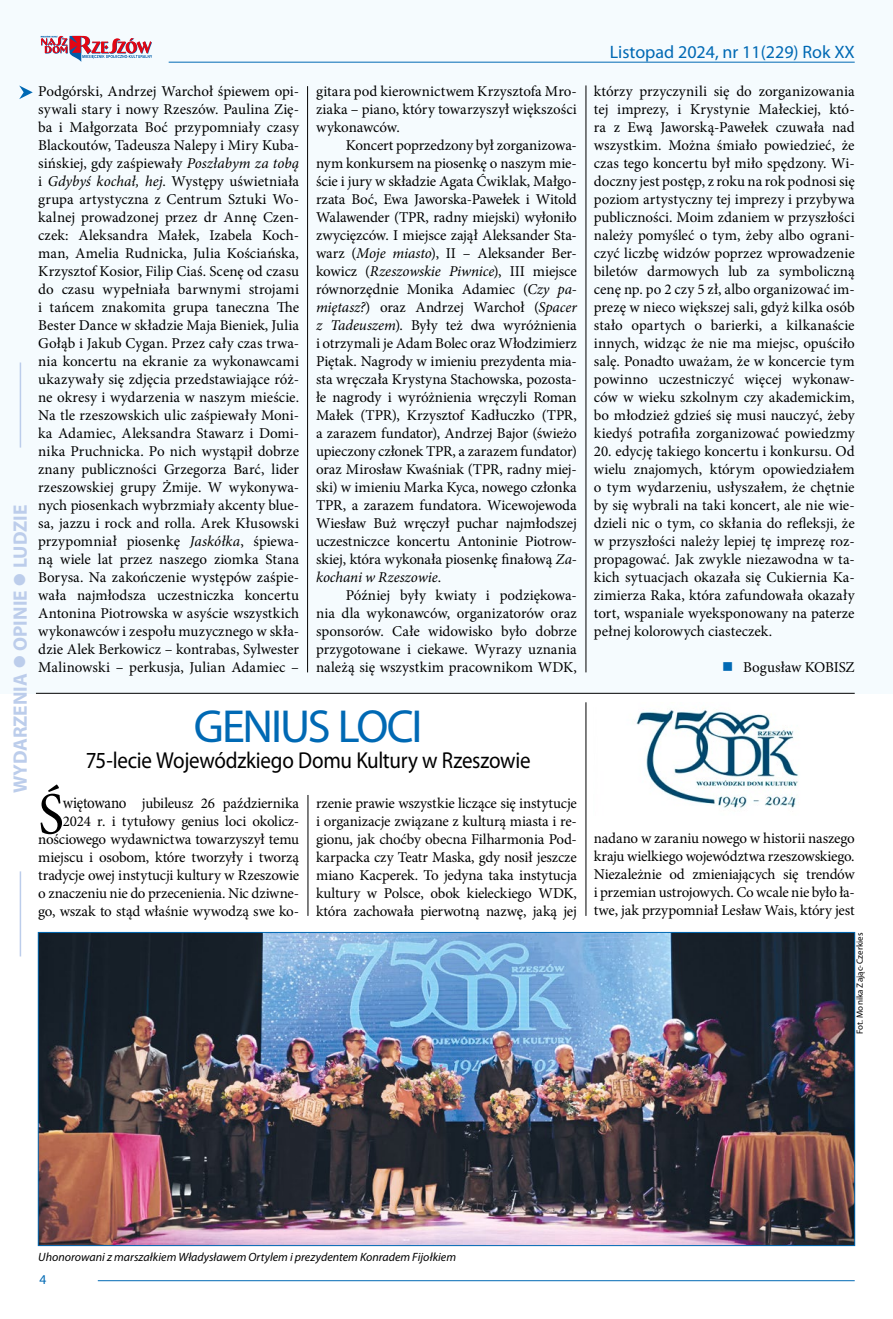
<style>
.page{position:relative;width:893px;height:1319px;background:#fff}
.page>*{position:absolute;margin:0;border:0;box-sizing:border-box;transform-origin:0 0}
.t1{font:59.7px "Minion Pro";color:#000;scale:.91 1}
.t2{font:46.5px "Myriad Pro";letter-spacing:-.05em;color:#0069b4}
.t3{font:23.1px "Myriad Pro";letter-spacing:-.015em;color:#000;scale:.91 1}
.t4{font:700 19.5px "Myriad Pro";color:#bccdeb}
.t5{font:18px "Myriad Pro";color:#0069b4}
.t6{font:15px/18px "Minion Pro";letter-spacing:-.005em;color:#000;text-align:justify}
.t7{font:13.5px "Myriad Pro";color:#0069b4}
.t8{font:italic 12px "Myriad Pro";color:#000}
.t9{font:9px "Myriad Pro";letter-spacing:.01em;color:#000}
.s1{font-style:italic}
.s2{font-size:16.5px}
.s3{color:#0069b4}
</style>
<div class="page">
<div style="left:0;top:0;width:893px;height:693px;background:#f5fbfe"></div>
<hr style="left:307px;top:86px;width:1px;height:586px;background:#000">
<hr style="left:586px;top:85px;width:1px;height:587px;background:#000">
<hr style="left:586px;top:702px;width:1px;height:213px;background:#000">
<hr style="left:308px;top:794px;width:1px;height:121px;background:#000">
<hr style="left:169px;top:62px;width:686px;height:1px;background:#0069b4">
<hr style="left:98px;top:1279px;width:757px;height:1px;background:#0069b4">
<svg style="left:41px;top:36px;width:111px;height:26px"></svg>
<hr style="left:20px;top:362px;width:1px;height:85px;background:#bccdeb">
<hr style="left:20px;top:871px;width:1px;height:85px;background:#bccdeb">
<svg style="left:19px;top:85px;width:14px;height:14px"></svg>
<hr style="left:36px;top:693px;width:819px;height:1px;background:#000">
<img style="left:636px;top:710px;width:162px;height:98px">
<img style="left:40px;top:934px;width:813px;height:309px">
<h3 class="t4" style="left:7px;top:793px;width:290px;rotate:-90deg">WYDARZENIA ● OPINIE ● LUDZIE</h3>
<p class="t6" style="left:38px;top:82px;width:262px">Podgórski, Andrzej Warchoł śpiewem opi&shy;sywali stary i nowy Rzeszów. Paulina Zię&shy;ba i Małgorzata Boć przypomniały czasy Blackoutów, Tadeusza Nalepy i Miry Kuba&shy;sińskiej, gdy zaśpiewały <span class="s1">Poszłabym za tobą </span>i <span class="s1">Gdybyś kochał, hej</span>. Występy uświetniała grupa artystyczna z Centrum Sztuki Wo&shy;kalnej prowadzonej przez dr Annę Czen&shy;czek: Aleksandra Małek, Izabela Koch&shy;man, Amelia Rudnicka, Julia Kościańska, Krzysztof Kosior, Filip Ciaś. Scenę od czasu do czasu wypełniała barwnymi strojami i tańcem znakomita grupa taneczna The Bester Dance w składzie Maja Bieniek, Julia Gołąb i Jakub Cygan. Przez cały czas trwa&shy;nia koncertu na ekranie za wykonawcami ukazywały się zdjęcia przedstawiające róż&shy;ne okresy i wydarzenia w naszym mieście.<br>Na tle rzeszowskich ulic zaśpiewały Moni&shy;ka Adamiec, Aleksandra Stawarz i Domi&shy;nika Pruchnicka. Po nich wystąpił dobrze znany publiczności Grzegorza Barć, lider rzeszowskiej grupy Żmije. W wykonywa&shy;nych piosenkach wybrzmiały akcenty blue&shy;sa, jazzu i rock and rolla. Arek Kłusowski przypomniał piosenkę <span class="s1">Jaskółka</span>, śpiewa&shy;ną wiele lat przez naszego ziomka Stana Borysa. Na zakończenie występów zaśpie&shy;wała najmłodsza uczestniczka koncertu Antonina Piotrowska w asyście wszystkich wykonawców i zespołu muzycznego w skła&shy;dzie Alek Berkowicz – kontrabas, Sylwester Malinowski – perkusja, Julian Adamiec –</p>
<p class="t6" style="left:316px;top:82px;width:262px">gitara pod kierownictwem Krzysztofa Mro&shy;ziaka – piano, który towarzyszył większości wykonawców.</p>
<p class="t6" style="left:316px;top:136px;width:262px;text-indent:30px">Koncert poprzedzony był zorganizowa&shy;nym konkursem na piosenkę o naszym mie&shy;ście i jury w składzie Agata Ćwiklak, Małgo&shy;rzata Boć, Ewa Jaworska-Pawełek i Witold Walawender (TPR, radny miejski) wyłoniło zwycięzców. I miejsce zajął Aleksander Sta&shy;warz (<span class="s1">Moje miasto</span>), II – Aleksander Ber&shy;kowicz (<span class="s1">Rzeszowskie Piwnice</span>), III miejsce równorzędnie Monika Adamiec (<span class="s1">Czy pa&shy;miętasz?</span>) oraz Andrzej Warchoł (<span class="s1">Spacer z Tadeuszem</span>). Były też dwa wyróżnienia i otrzymali je Adam Bolec oraz Włodzimierz Piętak. Nagrody w imieniu prezydenta mia&shy;sta wręczała Krystyna Stachowska, pozosta&shy;łe nagrody i wyróżnienia wręczyli Roman Małek (TPR), Krzysztof Kadłuczko (TPR, a zarazem fundator), Andrzej Bajor (świeżo upieczony członek TPR, a zarazem fundator) oraz Mirosław Kwaśniak (TPR, radny miej&shy;ski) w imieniu Marka Kyca, nowego członka TPR, a zarazem fundatora. Wicewojewoda Wiesław Buż wręczył puchar najmłodszej uczestniczce koncertu Antoninie Piotrow&shy;skiej, która wykonała piosenkę finałową <span class="s1">Za&shy;kochani w Rzeszowie</span>.</p>
<p class="t6" style="left:316px;top:586px;width:262px;text-indent:30px">Później były kwiaty i podziękowa&shy;nia dla wykonawców, organizatorów oraz sponsorów. Całe widowisko było dobrze przygotowane i ciekawe. Wyrazy uznania należą się wszystkim pracownikom WDK,</p>
<h2 class="t2" style="left:194px;top:698px;width:230px">GENIUS LOCI</h2>
<h3 class="t3" style="left:86px;top:745px;width:490px">75-lecie Wojewódzkiego Domu Kultury w Rzeszowie</h3>
<p class="t6" style="left:316px;top:794px;width:262px">rzenie prawie wszystkie liczące się instytucje i organizacje związane z kulturą miasta i re&shy;gionu, jak choćby obecna Filharmonia Pod&shy;karpacka czy Teatr Maska, gdy nosił jeszcze miano Kacperek. To jedyna taka instytucja kultury w Polsce, obok kieleckiego WDK, która zachowała pierwotną nazwę, jaką jej</p>
<h1 class="t1" style="left:38px;top:774px;width:30px">Ś</h1>
<p class="t6" style="left:38px;top:794px;width:262px;text-align:right"><span class="s2">więtowano</span> jubileusz 26 października 2024 r. i tytułowy genius loci okolicz&shy;nościowego wydawnictwa towarzyszył temu miejscu i osobom, które tworzyły i tworzą tradycje owej instytucji kultury w Rzeszowie o znaczeniu nie do przecenienia. Nic dziwne&shy;go, wszak to stąd właśnie wywodzą swe ko-</p>
<p class="t5" style="left:610px;top:41px;width:247px">Listopad 2024, nr 11(229) Rok XX</p>
<p class="t6" style="left:594px;top:82px;width:262px">którzy przyczynili się do zorganizowania tej imprezy, i Krystynie Małeckiej, któ&shy;ra z Ewą Jaworską-Pawełek czuwała nad wszystkim. Można śmiało powiedzieć, że czas tego koncertu był miło spędzony. Wi&shy;doczny jest postęp, z roku na rok podnosi się poziom artystyczny tej imprezy i przybywa publiczności. Moim zdaniem w przyszłości należy pomyśleć o tym, żeby albo ograni&shy;czyć liczbę widzów poprzez wprowadzenie biletów darmowych lub za symboliczną cenę np. po 2 czy 5 zł, albo organizować im&shy;prezę w nieco większej sali, gdyż kilka osób stało opartych o barierki, a kilkanaście innych, widząc że nie ma miejsc, opuściło salę. Ponadto uważam, że w koncercie tym powinno uczestniczyć więcej wykonaw&shy;ców w wieku szkolnym czy akademickim, bo młodzież gdzieś się musi nauczyć, żeby kiedyś potrafiła zorganizować powiedzmy</p>
<p class="t6" style="left:594px;top:442px;width:262px">20. edycję takiego koncertu i konkursu. Od wielu znajomych, którym opowiedziałem o tym wydarzeniu, usłyszałem, że chętnie by się wybrali na taki koncert, ale nie wie&shy;dzieli nic o tym, co skłania do refleksji, że w przyszłości należy lepiej tę imprezę roz&shy;propagować. Jak zwykle niezawodna w ta&shy;kich sytuacjach okazała się Cukiernia Ka&shy;zimierza Raka, która zafundowała okazały tort, wspaniale wyeksponowany na paterze pełnej kolorowych ciasteczek.</p>
<p class="t6" style="left:722px;top:658px;width:134px"><span class="s3">■</span> Bogusław KOBISZ</p>
<p class="t6" style="left:594px;top:829px;width:262px">nadano w zaraniu nowego w historii naszego kraju wielkiego województwa rzeszowskiego.<br>Niezależnie od zmieniających się trendów i przemian ustrojowych. Co wcale nie było ła&shy;twe, jak przypomniał Lesław Wais, który jest</p>
<p class="t9" style="left:854px;top:1034px;width:103px;rotate:-90deg">Fot. Monika Zając-Czerkies</p>
<p class="t8" style="left:38px;top:1248px;width:419px">Uhonorowani z marszałkiem Władysławem Ortylem i prezydentem Konradem Fijołkiem</p>
<p class="t7" style="left:39px;top:1271px;width:8px">4</p>
</div>
